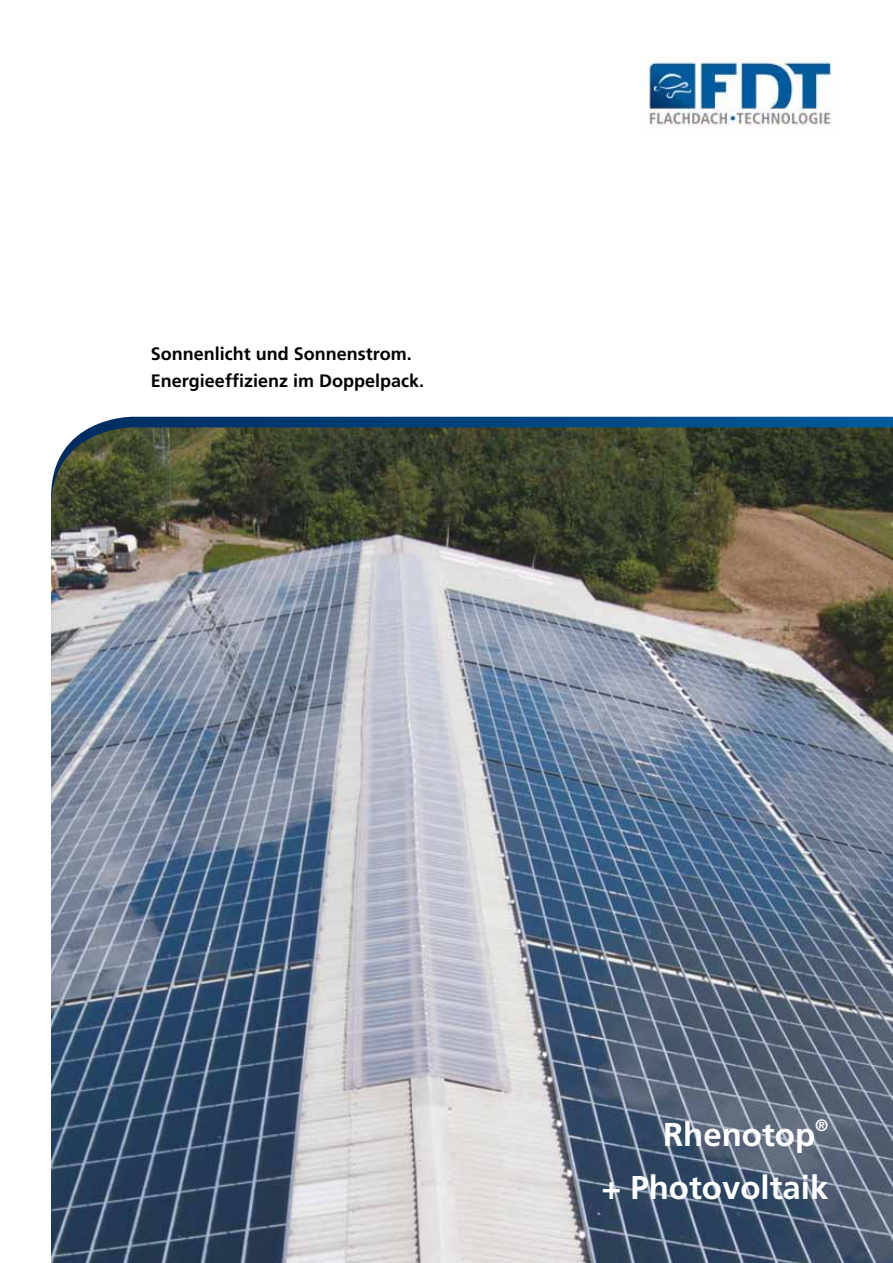
<style>
.page{position:relative;width:893px;height:1263px;background:#fff}
.page>*{position:absolute;margin:0;border:0;box-sizing:border-box;transform-origin:0 0}
.t1{font:700 33px "Frutiger";color:#fff}
.t2{font:700 18px/27px "Frutiger";color:#000}
.t3{font:700 16.5px "Frutiger";color:#fff}
</style>
<div class="page">
<img style="left:646px;top:57px;width:187px;height:69px">
<img style="left:51px;top:427px;width:842px;height:836px">
<p class="t2" style="left:151px;top:340px;width:275px">Sonnenlicht und Sonnenstrom.<br>Energieeffizienz im Doppelpack.</p>
<h1 class="t1" style="left:663px;top:1115px;width:154px">Rhenotop</h1>
<p class="t3" style="left:815px;top:1116px;width:15px">®</p>
<h1 class="t1" style="left:601px;top:1168px;width:229px">+ Photovoltaik</h1>
</div>
